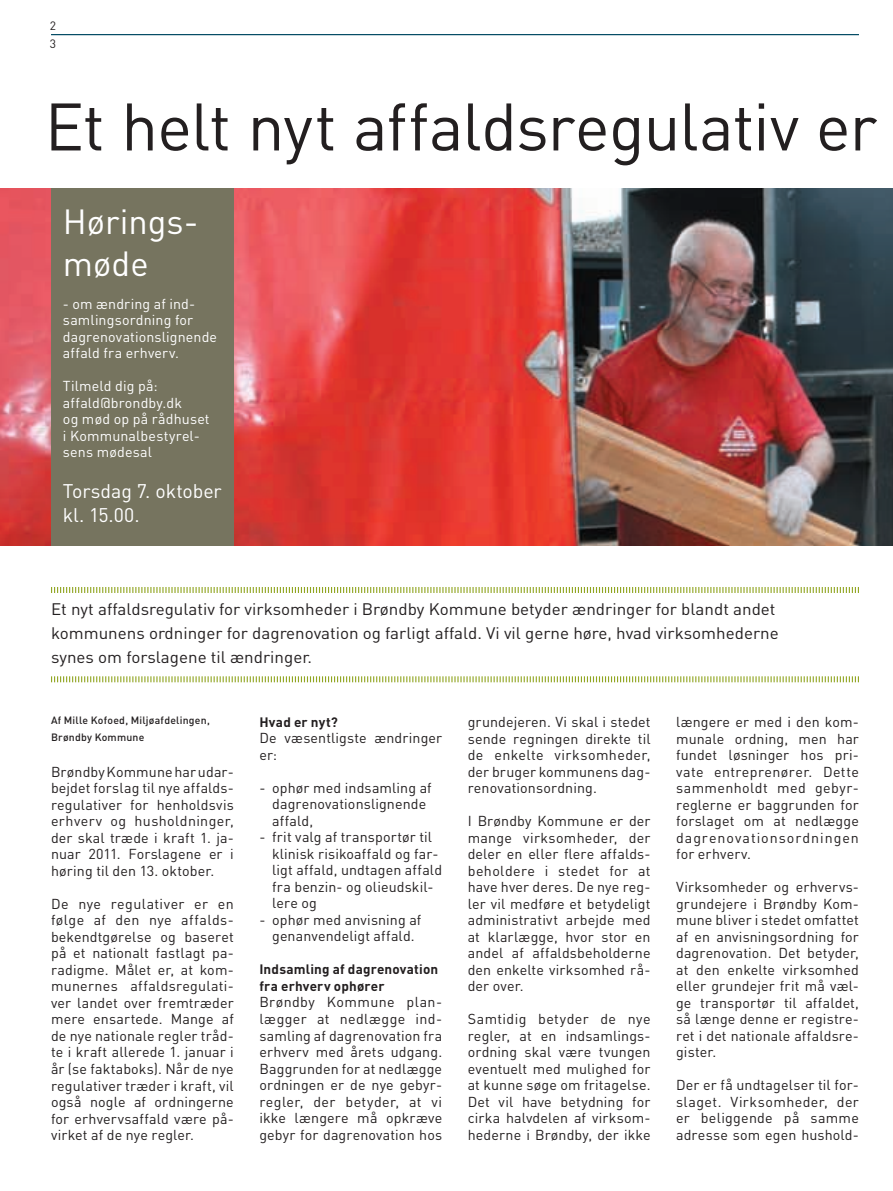
<style>
.page{position:relative;width:893px;height:1191px;background:#fff}
.page>*{position:absolute;margin:0;border:0;box-sizing:border-box;transform-origin:0 0}
.t1{font:66px "DIN";letter-spacing:-.02em;color:#231f20}
.t2{font:34.5px/41.4px "DIN";color:#fff}
.t3{font:19.5px/24px "DIN";letter-spacing:-.005em;color:#fff}
.t4{font:16.5px/24px "DIN";color:#231f20}
.t5{font:14.25px/16.5px "DIN";letter-spacing:.01em;color:#231f20;text-align:justify}
.t6{font:14.25px/16.5px "DIN";letter-spacing:.01em;color:#fff}
.t7{font:700 13.5px/16.5px "DIN";letter-spacing:.01em;color:#231f20}
.t8{font:12px/18px "DIN";color:#231f20}
.t9{font:500 10.5px/16.5px "DIN";letter-spacing:.02em;color:#231f20}
</style>
<div class="page">
<img style="left:0;top:189px;width:893px;height:357px">
<div style="left:51px;top:189px;width:183px;height:357px;background:#76745f"></div>
<hr style="left:892px;top:475px;width:1px;height:716px;background:#91a522">
<hr style="left:51px;top:34px;width:808px;height:1px;background:#004963">
<svg style="left:51px;top:587px;width:808px;height:6px"></svg>
<svg style="left:51px;top:676px;width:808px;height:7px"></svg>
<p class="t8" style="left:50px;top:16px;width:8px">2<br>3</p>
<h1 class="t1" style="left:45px;top:85px;width:834px">Et helt nyt affaldsregulativ er</h1>
<h2 class="t2" style="left:63px;top:200px;width:137px">Hørings&shy;møde</h2>
<p class="t6" style="left:63px;top:295px;width:156px">- om ændring af ind&shy;samlingsordning for dagrenovationslignende affald fra erhverv.</p>
<p class="t6" style="left:63px;top:377px;width:148px">Tilmeld dig på: affald@brondby.dk<br>og mød op på rådhuset i Kommunalbestyrel&shy;sens mødesal</p>
<h3 class="t3" style="left:63px;top:478px;width:160px">Torsdag 7. oktober kl. 15.00.</h3>
<p class="t4" style="left:51px;top:596px;width:729px">Et nyt affaldsregulativ for virksomheder i Brøndby Kommune betyder ændringer for blandt andet kommunens ordninger for dagrenovation og farligt affald. Vi vil gerne høre, hvad virksomhederne synes om forslagene til ændringer.</p>
<p class="t9" style="left:51px;top:712px;width:160px">Af M ille Kofoed, M iljøafdelingen,<br>Brøndby Kommune</p>
<p class="t5" style="left:51px;top:763px;width:184px">Brøndby Kommune har udar&shy;bejdet forslag til nye affalds&shy;regulativer for henholdsvis erhverv og husholdninger, der skal træde i kraft 1. ja&shy;nuar 2011. Forslagene er i høring til den 13. oktober.</p>
<p class="t5" style="left:51px;top:895px;width:184px">De nye regulativer er en følge af den nye affalds&shy;bekendtgørelse og baseret på et nationalt fastlagt pa&shy;radigme. Målet er, at kom&shy;munernes affaldsregulati&shy;ver landet over fremtræder mere ensartede. Mange af de nye nationale regler tråd&shy;te i kraft allerede 1. januar i år (se faktaboks). Når de nye regulativer træder i kraft, vil også nogle af ordningerne for erhvervsaffald være på&shy;virket af de nye regler.</p>
<p class="t7" style="left:259px;top:713px;width:80px">Hvad er nyt?</p>
<p class="t5" style="left:259px;top:729px;width:184px">De væsentligste ændringer er:</p>
<p class="t5" style="left:272px;top:779px;width:161px;text-align:left;text-indent:-13px">- ophør med indsamling af dagrenovationslignende affald,</p>
<p class="t5" style="left:272px;top:828px;width:171px;text-align:left;text-indent:-13px">- frit valg af transportør til klinisk risikoaffald og far&shy;ligt affald, undtagen affald fra benzin- og olieudskil&shy;lere og</p>
<p class="t5" style="left:259px;top:911px;width:163px;text-align:center">- ophør med anvisning af genanvendeligt affald.</p>
<p class="t7" style="left:259px;top:960px;width:180px">Indsamling af dagrenovation fra erhverv ophører</p>
<p class="t5" style="left:259px;top:993px;width:184px">Brøndby Kommune plan&shy;lægger at nedlægge ind&shy;samling af dagrenovation fra erhverv med årets udgang.<br>Baggrunden for at nedlægge ordningen er de nye gebyr&shy;regler, der betyder, at vi ikke længere må opkræve gebyr for dagrenovation hos</p>
<p class="t5" style="left:468px;top:713px;width:184px">grundejeren. Vi skal i stedet sende regningen direkte til de enkelte virksomheder, der bruger kommunens dag&shy;renovationsordning.</p>
<p class="t5" style="left:468px;top:812px;width:184px">I Brøndby Kommune er der mange virksomheder, der deler en eller flere affalds&shy;beholdere i stedet for at have hver deres. De nye reg&shy;ler vil medføre et betydeligt administrativt arbejde med at klarlægge, hvor stor en andel af affaldsbeholderne den enkelte virksomhed rå&shy;der over.</p>
<p class="t5" style="left:468px;top:1010px;width:184px">Samtidig betyder de nye regler, at en indsamlings&shy;ordning skal være tvungen eventuelt med mulighed for at kunne søge om fritagelse.<br>Det vil have betydning for cirka halvdelen af virksom&shy;hederne i Brøndby, der ikke</p>
<p class="t5" style="left:676px;top:713px;width:184px">længere er med i den kom&shy;munale ordning, men har fundet løsninger hos pri&shy;vate entreprenører. Dette sammenholdt med gebyr&shy;reglerne er baggrunden for forslaget om at nedlægge dagrenovationsordningen for erhverv.</p>
<p class="t5" style="left:676px;top:878px;width:184px">Virksomheder og erhvervs&shy;grundejere i Brøndby Kom&shy;mune bliver i stedet omfattet af en anvisningsordning for dagrenovation. Det betyder, at den enkelte virksomhed eller grundejer frit må væl&shy;ge transportør til affaldet, så længe denne er registre&shy;ret i det nationale affaldsre&shy;gister.</p>
<p class="t5" style="left:676px;top:1076px;width:184px">Der er få undtagelser til for&shy;slaget. Virksomheder, der er beliggende på samme adresse som egen hushold-</p>
</div>
